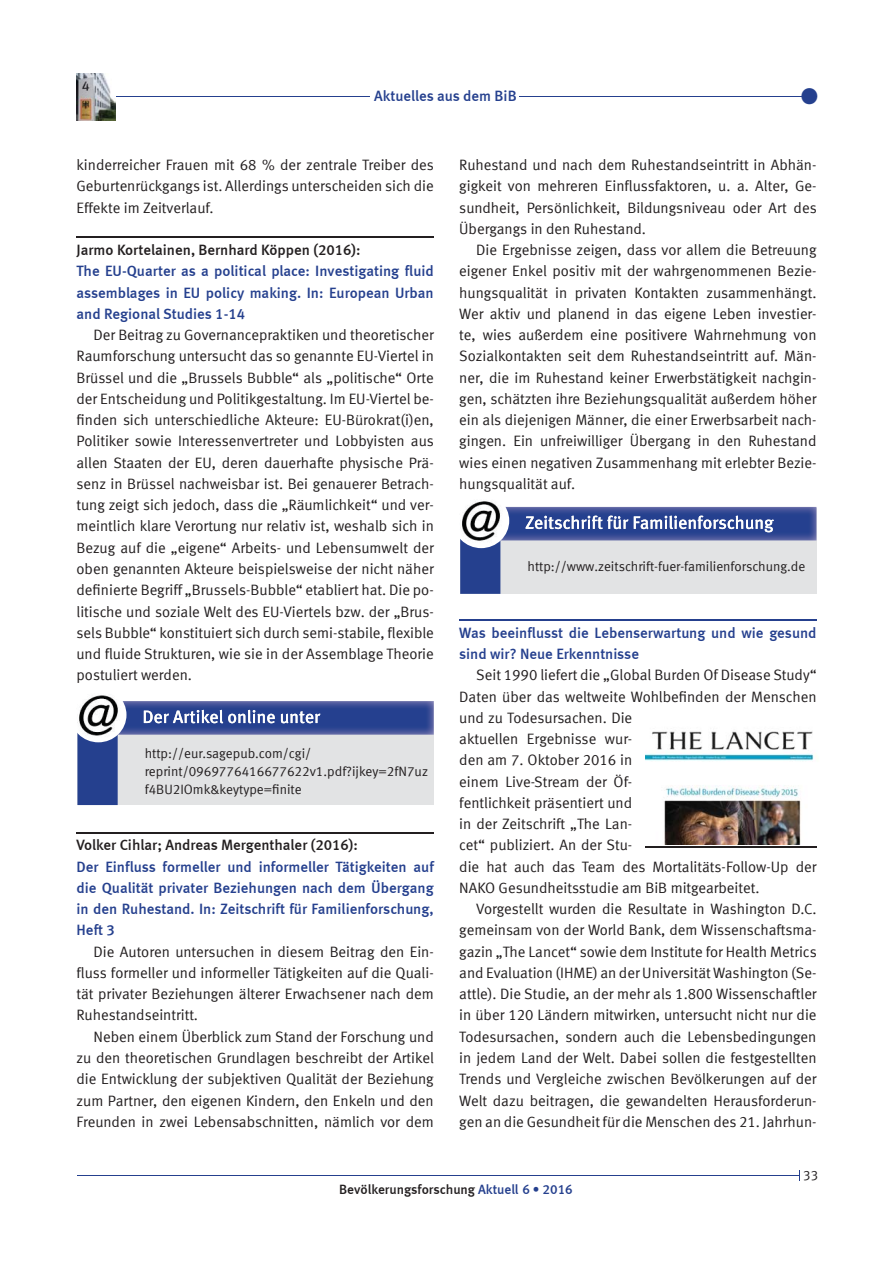
<style>
.page{position:relative;width:893px;height:1263px;background:#fff}
.page>*{position:absolute;margin:0;border:0;box-sizing:border-box;transform-origin:0 0}
.t1{font:45px "Meta Medium LF";color:#25408e}
.t2{font:15px/21.3px "Meta Normal LF";color:#231f20;text-align:justify}
.t3{font:15px/21.3px "Meta Medium LF";color:#25408e;text-align:justify}
.t4{font:15px "Meta Medium LF";color:#231f20}
.t5{font:13.5px/18px "Meta Normal LF";color:#231f20}
.t6{font:13.5px "Meta Medium LF";color:#231f20}
.s1{color:#25408e}
</style>
<div class="page">
<hr style="left:78px;top:1175px;width:721px;height:1px;background:#25408e">
<hr style="left:77px;top:96px;width:739px;height:1px;background:#25408e">
<div style="left:370px;top:83px;width:148px;height:21px;background:#fff"></div>
<img style="left:77px;top:73px;width:38px;height:48px">
<hr style="left:77px;top:237px;width:357px;height:1px;background:#231f20">
<hr style="left:77px;top:832px;width:357px;height:1px;background:#231f20">
<hr style="left:459px;top:619px;width:357px;height:2px;background:#25408e">
<div style="left:460px;top:508px;width:356px;height:86px;background:#e2e3e4"></div>
<img style="left:509px;top:507px;width:307px;height:1px">
<img style="left:509px;top:508px;width:307px;height:32px">
<img style="left:528px;top:520px;width:106px;height:12px">
<svg style="left:634px;top:516px;width:140px;height:16px;background:#6d7fb3"></svg>
<svg style="left:526px;top:516px;width:102px;height:13px"></svg>
<svg style="left:460px;top:501px;width:49px;height:93px"></svg>
<div style="left:77px;top:701px;width:357px;height:104px;background:#e2e3e4"></div>
<img style="left:126px;top:701px;width:308px;height:34px">
<img style="left:275px;top:710px;width:45px;height:13px">
<svg style="left:281px;top:711px;width:39px;height:12px"></svg>
<svg style="left:144px;top:710px;width:131px;height:13px;background:#7888b8"></svg>
<svg style="left:77px;top:695px;width:49px;height:110px"></svg>
<img style="left:645px;top:731px;width:169px;height:114px">
<hr style="left:645px;top:846px;width:171px;height:2px;background:#231f20">
<p class="t3" style="left:374px;top:85px;width:144px">Aktuelles aus dem BiB</p>
<h1 class="t1" style="left:798px;top:70px;width:24px">•</h1>
<p class="t2" style="left:77px;top:154px;width:359px">kinderreicher Frauen mit 68 % der zentrale Treiber des Geburtenrückgangs ist. Allerdings unterscheiden sich die Effekte im Zeitverlauf.</p>
<p class="t4" style="left:77px;top:241px;width:286px">Jarmo Kortelainen, Bernhard Köppen (2016):</p>
<p class="t3" style="left:77px;top:261px;width:359px">The EU-Quarter as a political place: Investigating fluid assemblages in EU policy making. In: European Urban and Regional Studies 1-14</p>
<p class="t2" style="left:77px;top:324px;width:359px;text-indent:17px">Der Beitrag zu Governancepraktiken und theoretischer Raumforschung untersucht das so genannte EU-Viertel in Brüssel und die „Brussels Bubble“ als „politische“ Orte der Entscheidung und Politikgestaltung. Im EU-Viertel be&shy;finden sich unterschiedliche Akteure: EU-Bürokrat(i)en, Politiker sowie Interessenvertreter und Lobbyisten aus allen Staaten der EU, deren dauerhafte physische Prä&shy;senz in Brüssel nachweisbar ist. Bei genauerer Betrach&shy;tung zeigt sich jedoch, dass die „Räumlichkeit“ und ver&shy;meintlich klare Verortung nur relativ ist, weshalb sich in Bezug auf die „eigene“ Arbeits- und Lebensumwelt der oben genannten Akteure beispielsweise der nicht näher definierte Begriff „Brussels-Bubble“ etabliert hat. Die po&shy;litische und soziale Welt des EU-Viertels bzw. der „Brus&shy;sels Bubble“ konstituiert sich durch semi-stabile, flexible und fluide Strukturen, wie sie in der Assemblage Theorie postuliert werden.</p>
<p class="t5" style="left:145px;top:744px;width:285px">http://eur.sagepub.com/cgi/ reprint/0969776416677622v1.pdf?ijkey=2fN7uz f4BU2IOmk&amp;keytype=finite</p>
<p class="t4" style="left:77px;top:836px;width:283px">Volker Cihlar; Andreas Mergenthaler (2016):</p>
<p class="t3" style="left:77px;top:856px;width:359px">Der Einfluss formeller und informeller Tätigkeiten auf die Qualität privater Beziehungen nach dem Übergang in den Ruhestand. In: Zeitschrift für Familienforschung, Heft 3</p>
<p class="t2" style="left:77px;top:941px;width:359px;text-indent:17px">Die Autoren untersuchen in diesem Beitrag den Ein&shy;fluss formeller und informeller Tätigkeiten auf die Quali&shy;tät privater Beziehungen älterer Erwachsener nach dem Ruhestandseintritt.</p>
<p class="t2" style="left:77px;top:1026px;width:359px;text-indent:17px">Neben einem Überblick zum Stand der Forschung und zu den theoretischen Grundlagen beschreibt der Artikel die Entwicklung der subjektiven Qualität der Beziehung zum Partner, den eigenen Kindern, den Enkeln und den Freunden in zwei Lebensabschnitten, nämlich vor dem</p>
<p class="t2" style="left:459px;top:154px;width:359px">Ruhestand und nach dem Ruhestandseintritt in Abhän&shy;gigkeit von mehreren Einflussfaktoren, u. a. Alter, Ge&shy;sundheit, Persönlichkeit, Bildungsniveau oder Art des Übergangs in den Ruhestand.</p>
<p class="t2" style="left:459px;top:239px;width:359px;text-indent:17px">Die Ergebnisse zeigen, dass vor allem die Betreuung eigener Enkel positiv mit der wahrgenommenen Bezie&shy;hungsqualität in privaten Kontakten zusammenhängt.<br>Wer aktiv und planend in das eigene Leben investier&shy;te, wies außerdem eine positivere Wahrnehmung von Sozialkontakten seit dem Ruhestandseintritt auf. Män&shy;ner, die im Ruhestand keiner Erwerbstätigkeit nachgin&shy;gen, schätzten ihre Beziehungsqualität außerdem höher ein als diejenigen Männer, die einer Erwerbsarbeit nach&shy;gingen. Ein unfreiwilliger Übergang in den Ruhestand wies einen negativen Zusammenhang mit erlebter Bezie&shy;hungsqualität auf.</p>
<p class="t5" style="left:527px;top:558px;width:279px">http://www.zeitschrift-fuer-familienforschung.de</p>
<p class="t3" style="left:459px;top:622px;width:359px">Was beeinflusst die Lebenserwartung und wie gesund sind wir? Neue Erkenntnisse</p>
<p class="t2" style="left:459px;top:664px;width:359px;text-align:left;text-indent:17px">Seit 1990 liefert die „Global Burden Of Disease Study“ Daten über das weltweite Wohlbefinden der Menschen und zu Todesursachen. Die<br>aktuellen Ergebnisse wur-<br>den am 7. Oktober 2016 in<br>einem Live-Stream der Öf-<br>fentlichkeit präsentiert und<br>in der Zeitschrift „The Lan-<br>cet“ publiziert. An der Stu-<br>die hat auch das Team des Mortalitäts-Follow-Up der NAKO Gesundheitsstudie am BiB mitgearbeitet.</p>
<p class="t2" style="left:459px;top:898px;width:359px;text-indent:17px">Vorgestellt wurden die Resultate in Washington D.C. gemeinsam von der World Bank, dem Wissenschaftsma&shy;gazin „The Lancet“ sowie dem Institute for Health Metrics and Evaluation (IHME) an der Universität Washington (Se&shy;attle). Die Studie, an der mehr als 1.800 Wissenschaftler in über 120 Ländern mitwirken, untersucht nicht nur die Todesursachen, sondern auch die Lebensbedingungen in jedem Land der Welt. Dabei sollen die festgestellten Trends und Vergleiche zwischen Bevölkerungen auf der Welt dazu beitragen, die gewandelten Herausforderun&shy;gen an die Gesundheit für die Menschen des 21. Jahrhun-</p>
<p class="t5" style="left:803px;top:1167px;width:17px">33</p>
<p class="t6" style="left:339px;top:1181px;width:235px">Bevölkerungsforschung <span class="s1">Aktuell 6 • 2016</span></p>
</div>
